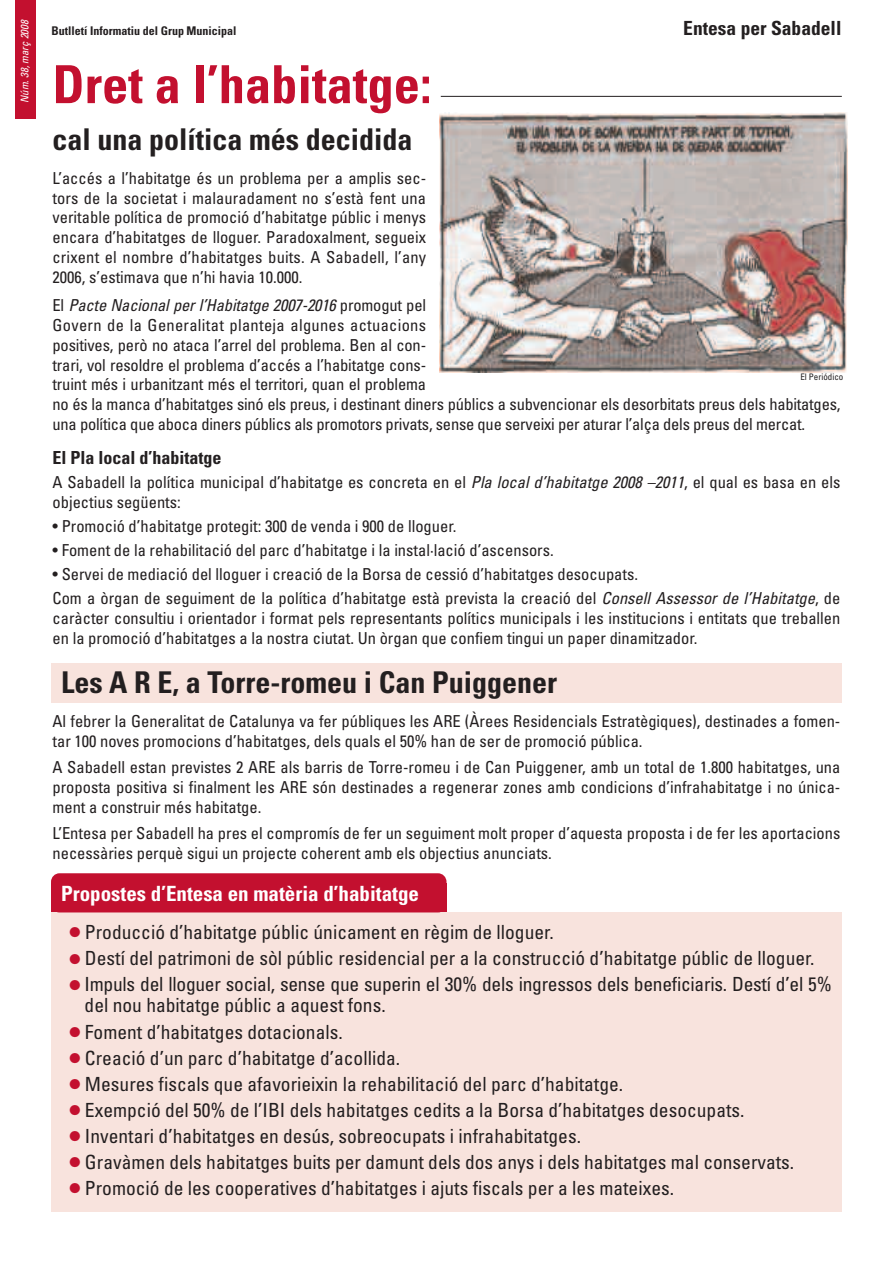
<style>
.page{position:relative;width:893px;height:1263px;background:#fff}
.page>*{position:absolute;margin:0;border:0;box-sizing:border-box;transform-origin:0 0}
.t1{font:700 condensed 52.5px "Univers";color:#c3102f}
.t2{font:700 condensed 30px "Univers";color:#231f20}
.t3{font:700 condensed 21px "Univers";color:#fff}
.t4{font:condensed 19.5px/21px "Univers";color:#231f20}
.t5{font:700 condensed 19.5px "Univers";color:#231f20}
.t6{font:700 condensed 18px "Univers";color:#231f20}
.t7{font:condensed 16.5px/19.8px "Univers";color:#231f20}
.t8{font:700 condensed 12px "Univers";color:#231f20}
.t9{font:italic condensed 10.65px "Univers";color:#fff}
.t10{font:condensed 9px "Univers";color:#231f20}
.s1{font-style:italic}
.s2{font-size:33px;color:#c3102f}
</style>
<div class="page">
<div style="left:51px;top:912px;width:791px;height:300px;background:#f8e3dd"></div>
<div style="left:51px;top:873px;width:395px;height:39px;background:#c3102f;border-radius:9px"></div>
<div style="left:51px;top:663px;width:791px;height:39px;background:#f8e3dd"></div>
<div style="left:15px;top:0;width:20px;height:119px;background:#c3102f"></div>
<hr style="left:441px;top:96px;width:401px;height:1px;background:#231f20">
<img style="left:440px;top:113px;width:408px;height:259px">
<p class="t9" style="left:21px;top:103px;width:85px;rotate:-90deg">Núm. 38, març 2008</p>
<p class="t8" style="left:52px;top:27px;width:187px">Butlletí Informatiu del Grup Municipal</p>
<p class="t5" style="left:683px;top:21px;width:160px">Entesa per Sabadell</p>
<h1 class="t1" style="left:53px;top:65px;width:381px">Dret a l’habitatge:</h1>
<h2 class="t2" style="left:53px;top:128px;width:361px">cal una política més decidida</h2>
<p class="t7" style="left:53px;top:169px;width:375px;text-align:justify">L’accés a l’habitatge és un problema per a amplis sec&shy;tors de la societat i malauradament no s’està fent una veritable política de promoció d’habitatge públic i menys encara d’habitatges de lloguer. Paradoxalment, segueix crixent el nombre d’habitatges buits. A Sabadell, l’any 2006, s’estimava que n’hi havia 10.000.</p>
<p class="t7" style="left:53px;top:297px;width:789px">E l <span class="s1">Pacte Nacional per l’Habitatge 2007-2016</span> p r o m o g u t p e l<br>Govern de la Generalitat planteja algunes actuacions<br>positives, però no ataca l’arrel del problema. Ben al con-<br>trari, vol resoldre el problema d’accés a l’habitatge cons-<br>truint més i urbanitzant més el territori, quan el problema<br>no és la manca d’habitatges sinó els preus, i destinant diners públics a subvencionar els desorbitats preus dels habitatges, una política que aboca diners públics als promotors privats, sense que serveixi per aturar l’alça dels preus del mercat.</p>
<p class="t6" style="left:53px;top:451px;width:170px">El Pla local d’habitatge</p>
<p class="t7" style="left:53px;top:474px;width:789px">A Sabadell la política municipal d’habitatge es concreta en el <span class="s1">Plalocald’habitatge2008–2011</span>, el qual es basa en els objectius següents:</p>
<p class="t7" style="left:53px;top:518px;width:405px">• Promoció d’habitatge protegit: 300 de venda i 900 de lloguer.</p>
<p class="t7" style="left:53px;top:542px;width:503px">• Foment de la rehabilitació del parc d’habitatge i la instal·lació d’ascensors.</p>
<p class="t7" style="left:53px;top:564px;width:789px;line-height:24px">• Servei de mediació del lloguer i creació de la Borsa de cessió d’habitatges desocupats.<br>Com a òrgan de seguiment de la política d’habitatge està prevista la creació del <span class="s1">Consell Assessor de l’Habitatge</span>, de</p>
<p class="t7" style="left:53px;top:610px;width:789px">caràcter consultiu i orientador i format pels representants polítics municipals i les institucions i entitats que treballen en la promoció d’habitatges a la nostra ciutat. Un òrgan que confiem tingui un paper dinamitzador.</p>
<h2 class="t2" style="left:61px;top:671px;width:497px">Les A R E, a Torre-romeu i Can Puiggener</h2>
<p class="t7" style="left:53px;top:713px;width:789px">Al febrer la Generalitat de Catalunya va fer públiques les ARE (Àrees Residencials Estratègiques), destinades a fomen&shy;tar 100 noves promocions d’habitatges, dels quals el 50% han de ser de promoció pública.</p>
<p class="t7" style="left:53px;top:759px;width:789px;text-align:justify">A Sabadell estan previstes 2 ARE als barris de Torre-romeu i de Can Puiggener, amb un total de 1.800 habitatges, una proposta positiva si finalment les ARE són destinades a regenerar zones amb condicions d’infrahabitatge i no única&shy;ment a construir més habitatge.</p>
<p class="t7" style="left:53px;top:825px;width:789px">L’Entesa per Sabadell ha pres el compromís de fer un seguiment molt proper d’aquesta proposta i de fer les aportacions necessàries perquè sigui un projecte coherent amb els objectius anunciats.</p>
<p class="t3" style="left:61px;top:886px;width:360px">Propostes d’Entesa en matèria d’habitatge</p>
<p class="t4" style="left:70px;top:923px;width:486px"><span class="s2">•</span> Producció d’habitatge públic únicament en règim de lloguer.</p>
<p class="t4" style="left:70px;top:949px;width:747px"><span class="s2">•</span> Destí del patrimoni de sòl públic residencial per a la construcció d’habitatge públic de lloguer.</p>
<p class="t4" style="left:85px;top:975px;width:749px;text-indent:-15px"><span class="s2">•</span> Impuls del lloguer social, sense que superin el 30% dels ingressos dels beneficiaris. Destí d’el 5% del nou habitatge públic a aquest fons.</p>
<p class="t4" style="left:70px;top:1023px;width:275px"><span class="s2">•</span> Foment d’habitatges dotacionals.</p>
<p class="t4" style="left:70px;top:1049px;width:332px"><span class="s2">•</span> Creació d’un parc d’habitatge d’acollida.</p>
<p class="t4" style="left:70px;top:1075px;width:555px"><span class="s2">•</span> Mesures fiscals que afavorieixin la rehabilitació del parc d’habitatge.</p>
<p class="t4" style="left:70px;top:1101px;width:676px"><span class="s2">•</span> Exempció del 50% de l’IBI dels habitatges cedits a la Borsa d’habitatges desocupats.</p>
<p class="t4" style="left:70px;top:1127px;width:513px"><span class="s2">•</span> Inventari d’habitatges en desús, sobreocupats i infrahabitatges.</p>
<p class="t4" style="left:70px;top:1153px;width:726px"><span class="s2">•</span> Gravàmen dels habitatges buits per damunt dels dos anys i dels habitatges mal conservats.</p>
<p class="t4" style="left:70px;top:1179px;width:606px"><span class="s2">•</span> Promoció de les cooperatives d’habitatges i ajuts fiscals per a les mateixes.</p>
<p class="t10" style="left:800px;top:374px;width:44px">El Periódico</p>
</div>
